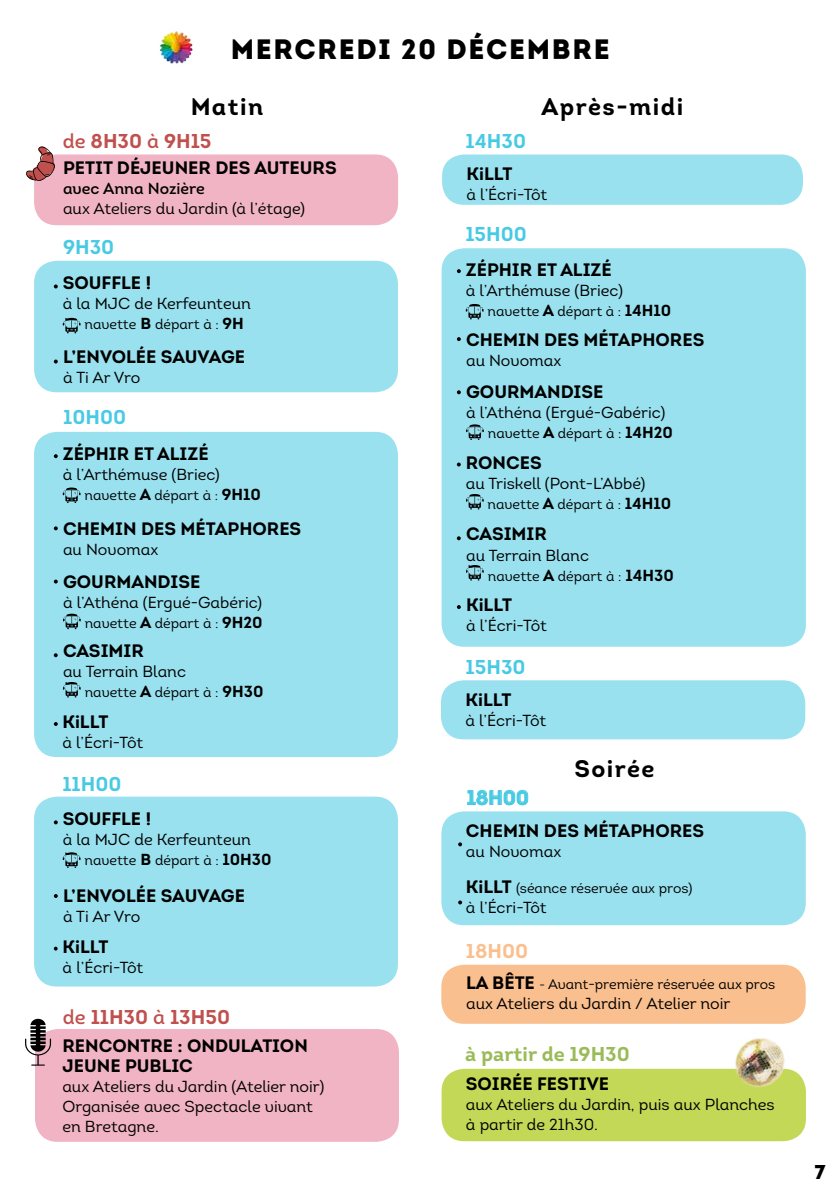
<style>
.page{position:relative;width:840px;height:1191px;background:#fff}
.page>*{position:absolute;margin:0;border:0;box-sizing:border-box;transform-origin:0 0}
.t1{font:900 28px "Intro";letter-spacing:.06em;color:#000}
.t2{font:24px "Intro Bold Alt";letter-spacing:.06em;color:#000}
.t3{font:700 20px "Intro";color:#48cae4}
.t4{font:700 20px "Intro";color:#c0504d}
.t5{font:700 20px "Intro";color:#9bbb59}
.t6{font:700 20px "Intro";color:#fabf8e}
.t7{font:900 20px "Intro";color:#000}
.t8{font:18px/20px "Intro Bold Caps";color:#000}
.t9{font:16px/20px "Intro Regular Alt";color:#000}
.t10{font:16px "Intro Semi Bold Alt";color:#000}
.t11{font:14px "Intro Regular Alt";color:#000}
.s1{font-family:"Intro Semi Bold Alt";font-weight:400}
.s2{font-family:"Intro Bold Caps";font-size:16px}
.s3{font-family:"Intro";font-weight:700}
.s4{font-family:"Intro Bold Caps";font-size:18px}
.s5{font-family:"Intro";font-weight:700;font-size:18px}
.s6{font-size:12px}
</style>
<div class="page">
<div style="left:441px;top:1068px;width:364px;height:73px;background:#c4d857;border-radius:23px"></div>
<img style="left:715px;top:1012px;width:91px;height:96px">
<div style="left:34px;top:154px;width:364px;height:71px;background:#f1b4c4;border-radius:23px"></div>
<div style="left:34px;top:261px;width:364px;height:131px;background:#99e1ef;border-radius:23px"></div>
<svg style="left:63px;top:317px;width:17px;height:16px"></svg>
<svg style="left:54px;top:284px;width:4px;height:4px"></svg>
<svg style="left:54px;top:359px;width:4px;height:4px"></svg>
<div style="left:34px;top:432px;width:364px;height:325px;background:#99e1ef;border-radius:23px"></div>
<svg style="left:63px;top:487px;width:17px;height:16px"></svg>
<svg style="left:63px;top:613px;width:18px;height:16px"></svg>
<svg style="left:54px;top:454px;width:4px;height:4px"></svg>
<svg style="left:54px;top:526px;width:4px;height:4px"></svg>
<svg style="left:54px;top:579px;width:4px;height:4px"></svg>
<svg style="left:54px;top:653px;width:4px;height:4px"></svg>
<svg style="left:63px;top:682px;width:18px;height:15px"></svg>
<svg style="left:54px;top:722px;width:4px;height:4px"></svg>
<div style="left:34px;top:796px;width:364px;height:190px;background:#99e1ef;border-radius:23px"></div>
<svg style="left:63px;top:852px;width:17px;height:15px"></svg>
<svg style="left:54px;top:820px;width:4px;height:4px"></svg>
<svg style="left:54px;top:894px;width:4px;height:4px"></svg>
<svg style="left:54px;top:946px;width:4px;height:4px"></svg>
<div style="left:35px;top:1029px;width:364px;height:112px;background:#f1b4c4;border-radius:23px"></div>
<div style="left:441px;top:248px;width:364px;height:398px;background:#99e1ef;border-radius:23px"></div>
<svg style="left:465px;top:304px;width:18px;height:15px"></svg>
<svg style="left:466px;top:424px;width:17px;height:16px"></svg>
<svg style="left:466px;top:494px;width:17px;height:15px"></svg>
<svg style="left:456px;top:269px;width:4px;height:4px"></svg>
<svg style="left:456px;top:337px;width:4px;height:4px"></svg>
<svg style="left:456px;top:390px;width:4px;height:4px"></svg>
<svg style="left:456px;top:462px;width:4px;height:4px"></svg>
<svg style="left:456px;top:536px;width:4px;height:4px"></svg>
<svg style="left:466px;top:565px;width:17px;height:15px"></svg>
<svg style="left:456px;top:605px;width:4px;height:4px"></svg>
<div style="left:440px;top:680px;width:364px;height:59px;background:#99e1ef;border-radius:23px"></div>
<div style="left:442px;top:154px;width:360px;height:51px;background:#99e1ef;border-radius:22px"></div>
<svg style="left:467px;top:789px;width:61px;height:16px"></svg>
<div style="left:441px;top:811px;width:364px;height:114px;background:#99e1ef;border-radius:23px"></div>
<svg style="left:458px;top:842px;width:4px;height:4px"></svg>
<svg style="left:458px;top:900px;width:4px;height:4px"></svg>
<div style="left:441px;top:964px;width:364px;height:59px;background:#fabf8e;border-radius:23px"></div>
<img style="left:160px;top:31px;width:33px;height:33px">
<svg style="left:25px;top:1018px;width:26px;height:47px"></svg>
<svg style="left:26px;top:146px;width:30px;height:35px"></svg>
<h1 class="t1" style="left:231px;top:31px;width:380px">MERCREDI 20 DÉCEMBRE</h1>
<h2 class="t2" style="left:191px;top:91px;width:74px">Matin</h2>
<h2 class="t2" style="left:541px;top:91px;width:143px">Après-midi</h2>
<p class="t4" style="left:63px;top:128px;width:150px"><span class="s1">de</span> 8H30 <span class="s1">à</span> 9H15</p>
<p class="t8" style="left:63px;top:157px;width:275px">PETIT DÉJEUNER DES AUTEURS</p>
<p class="t10" style="left:63px;top:178px;width:143px">avec Anna Nozière</p>
<p class="t9" style="left:63px;top:198px;width:243px">aux Ateliers du Jardin (à l’étage)</p>
<p class="t3" style="left:63px;top:234px;width:53px">9H30</p>
<p class="t8" style="left:63px;top:273px;width:90px">SOUFFLE !</p>
<p class="t9" style="left:63px;top:294px;width:189px">à la MJC de Kerfeunteun</p>
<p class="t11" style="left:84px;top:316px;width:161px">navette <span class="s2">B</span> départ à : <span class="s2">9H</span></p>
<p class="t8" style="left:63px;top:346px;width:183px">L’ENVOLÉE SAUVAGE</p>
<p class="t9" style="left:63px;top:367px;width:79px">à Ti Ar Vro</p>
<p class="t3" style="left:63px;top:404px;width:64px">10H00</p>
<p class="t8" style="left:63px;top:444px;width:147px">ZÉPHIR ET ALIZÉ</p>
<p class="t9" style="left:63px;top:465px;width:158px">à l’Arthémuse (Briec)</p>
<p class="t11" style="left:84px;top:487px;width:178px">navette <span class="s2">A</span> départ à : <span class="s2">9H10</span></p>
<p class="t8" style="left:63px;top:519px;width:240px">CHEMIN DES MÉTAPHORES</p>
<p class="t9" style="left:63px;top:540px;width:97px">au Novomax</p>
<p class="t8" style="left:63px;top:571px;width:139px">GOURMANDISE</p>
<p class="t9" style="left:63px;top:592px;width:200px">à l’Athéna (Ergué-Gabéric)</p>
<p class="t11" style="left:85px;top:614px;width:179px">navette <span class="s2">A</span> départ à : <span class="s2">9H20</span></p>
<p class="t8" style="left:63px;top:641px;width:82px">CASIMIR</p>
<p class="t9" style="left:63px;top:662px;width:124px">au Terrain Blanc</p>
<p class="t11" style="left:85px;top:684px;width:180px">navette <span class="s2">A</span> départ à : <span class="s2">9H30</span></p>
<p class="t8" style="left:62px;top:712px;width:47px">K<span class="s3">i</span>LLT</p>
<p class="t9" style="left:62px;top:732px;width:82px">à l’Écri-Tôt</p>
<p class="t3" style="left:62px;top:771px;width:60px">11H00</p>
<p class="t8" style="left:63px;top:808px;width:90px">SOUFFLE !</p>
<p class="t9" style="left:63px;top:829px;width:189px">à la MJC de Kerfeunteun</p>
<p class="t11" style="left:84px;top:851px;width:188px">navette <span class="s2">B</span> départ à : <span class="s2">10H30</span></p>
<p class="t8" style="left:63px;top:885px;width:183px">L’ENVOLÉE SAUVAGE</p>
<p class="t9" style="left:63px;top:906px;width:79px">à Ti Ar Vro</p>
<p class="t8" style="left:63px;top:936px;width:47px">K<span class="s3">i</span>LLT</p>
<p class="t9" style="left:63px;top:957px;width:82px">à l’Écri-Tôt</p>
<p class="t4" style="left:63px;top:1003px;width:168px"><span class="s1">de</span> 11H30 <span class="s1">à</span> 13H50</p>
<p class="t8" style="left:62px;top:1035px;width:247px">RENCONTRE : ONDULATION<br>JEUNE PUBLIC</p>
<p class="t9" style="left:62px;top:1076px;width:263px">aux Ateliers du Jardin (Atelier noir)<br>Organisée avec Spectacle vivant en Bretagne.</p>
<p class="t3" style="left:465px;top:128px;width:62px">14H30</p>
<p class="t8" style="left:466px;top:164px;width:47px">K<span class="s3">i</span>LLT</p>
<p class="t9" style="left:466px;top:184px;width:82px">à l’Écri-Tôt</p>
<p class="t3" style="left:465px;top:221px;width:63px">15H00</p>
<p class="t8" style="left:465px;top:260px;width:147px">ZÉPHIR ET ALIZÉ</p>
<p class="t9" style="left:465px;top:281px;width:158px">à l’Arthémuse (Briec)</p>
<p class="t11" style="left:487px;top:303px;width:185px">navette <span class="s2">A</span> départ à : <span class="s2">14H10</span></p>
<p class="t8" style="left:466px;top:329px;width:240px">CHEMIN DES MÉTAPHORES</p>
<p class="t9" style="left:466px;top:350px;width:97px">au Novomax</p>
<p class="t8" style="left:466px;top:382px;width:139px">GOURMANDISE</p>
<p class="t9" style="left:466px;top:403px;width:200px">à l’Athéna (Ergué-Gabéric)</p>
<p class="t11" style="left:487px;top:425px;width:186px">navette <span class="s2">A</span> départ à : <span class="s2">14H20</span></p>
<p class="t8" style="left:465px;top:452px;width:77px">RONCES</p>
<p class="t9" style="left:465px;top:473px;width:181px">au Triskell (Pont-L’Abbé)</p>
<p class="t11" style="left:487px;top:495px;width:185px">navette <span class="s2">A</span> départ à : <span class="s2">14H10</span></p>
<p class="t8" style="left:466px;top:524px;width:82px">CASIMIR</p>
<p class="t9" style="left:466px;top:545px;width:124px">au Terrain Blanc</p>
<p class="t11" style="left:487px;top:567px;width:187px">navette <span class="s2">A</span> départ à : <span class="s2">14H30</span></p>
<p class="t8" style="left:466px;top:595px;width:47px">K<span class="s3">i</span>LLT</p>
<p class="t9" style="left:466px;top:615px;width:82px">à l’Écri-Tôt</p>
<p class="t3" style="left:465px;top:654px;width:61px">15H30</p>
<p class="t8" style="left:465px;top:689px;width:47px">K<span class="s3">i</span>LLT</p>
<p class="t9" style="left:465px;top:710px;width:82px">à l’Écri-Tôt</p>
<h2 class="t2" style="left:574px;top:753px;width:82px">Soirée</h2>
<p class="t3" style="left:466px;top:784px;width:64px">18H00</p>
<p class="t8" style="left:465px;top:820px;width:240px">CHEMIN DES MÉTAPHORES</p>
<p class="t9" style="left:465px;top:841px;width:97px">au Novomax</p>
<p class="t11" style="left:465px;top:879px;width:228px"><span class="s4">K</span><span class="s5">i</span><span class="s4">LLT</span> (séance réservée aux pros)</p>
<p class="t9" style="left:465px;top:897px;width:82px">à l’Écri-Tôt</p>
<p class="t6" style="left:465px;top:938px;width:64px">18H00</p>
<p class="t11" style="left:466px;top:975px;width:310px"><span class="s4">LA BÊTE</span> <span class="s6">-</span> Avant-première réservée aux pros</p>
<p class="t9" style="left:466px;top:993px;width:265px">aux Ateliers du Jardin / Atelier noir</p>
<p class="t5" style="left:465px;top:1041px;width:166px">à partir de 19H30</p>
<p class="t8" style="left:465px;top:1073px;width:145px">SOIRÉE FESTIVE</p>
<p class="t9" style="left:465px;top:1094px;width:310px">aux Ateliers du Jardin, puis aux Planches à partir de 21h30.</p>
<p class="t7" style="left:814px;top:1158px;width:13px">7</p>
</div>
